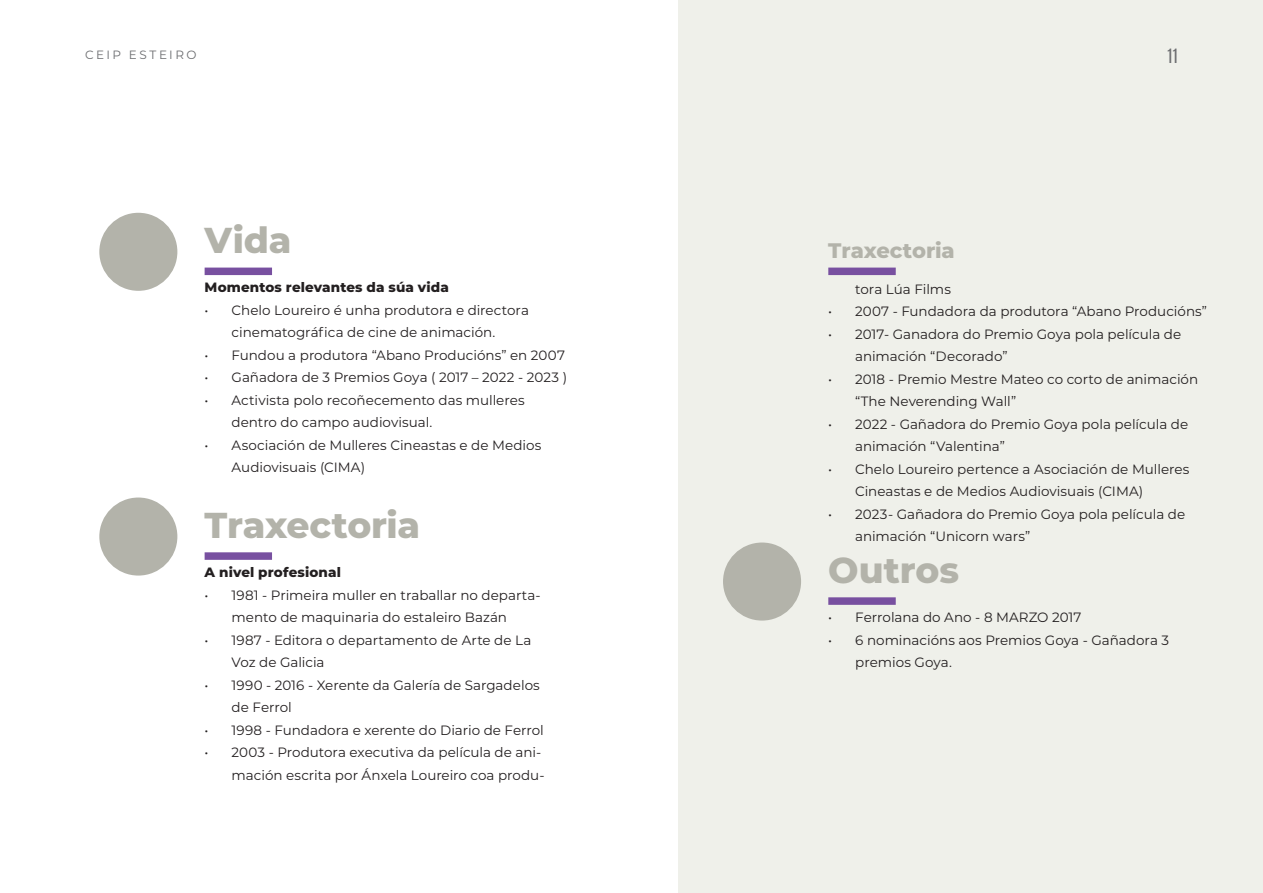
<style>
.page{position:relative;width:1263px;height:893px;background:#fff}
.page>*{position:absolute;margin:0;border:0;box-sizing:border-box;transform-origin:0 0}
.Box_09_Text_01{font:800 36px "Montserrat";letter-spacing:-.005em;color:#b3b3aa}
.Box_09_Text_01-2{font:800 21px "Montserrat";letter-spacing:-.005em;color:#b3b3aa}
.t1{font:16.5px "Antonio";color:#6c6d70}
.t2{font:13.5px/22.5px "Montserrat";color:#231f20}
.Box_09_Bold{font:800 13.5px "Montserrat";letter-spacing:.01em;color:#231f20}
.t3{font:12px "Montserrat";letter-spacing:.2em;color:#6c6d70}
</style>
<div class="page">
<div style="left:99px;top:213px;width:78px;height:78px;background:#b3b3aa;border-radius:50%"></div>
<div style="left:99px;top:497px;width:78px;height:79px;background:#b3b3aa;border-radius:50%"></div>
<div style="left:679px;top:0;width:584px;height:893px;background:#eff0ea"></div>
<div style="left:723px;top:542px;width:78px;height:79px;background:#b3b3aa;border-radius:50%"></div>
<div style="left:205px;top:268px;width:67px;height:7px;background:#7850a0"></div>
<div style="left:828px;top:268px;width:68px;height:7px;background:#7850a0"></div>
<div style="left:205px;top:552px;width:67px;height:8px;background:#7850a0"></div>
<div style="left:828px;top:597px;width:68px;height:8px;background:#7850a0"></div>
<p class="t3" style="left:85px;top:46px;width:113px">CEIP ESTEIRO</p>
<p class="t1" style="left:1167px;top:43px;width:12px">11</p>
<p class="Box_09_Text_01" style="left:205px;top:214px;width:88px">Vida</p>
<p class="Box_09_Bold" style="left:205px;top:278px;width:246px">Momentos relevantes da súa vida</p>
<p class="t2" style="left:205px;top:298px;width:326px;text-align:center">• Chelo Loureiro é unha produtora e directora cinematográfica de cine de animación.</p>
<p class="t2" style="left:205px;top:343px;width:362px">• Fundou a produtora “Abano Producións” en 2007</p>
<p class="t2" style="left:205px;top:366px;width:364px">• Gañadora de 3 Premios Goya ( 2017 – 2022 - 2023 )</p>
<p class="t2" style="left:232px;top:388px;width:294px;text-indent:-27px">• Activista polo recoñecemento das mulleres dentro do campo audiovisual.</p>
<p class="t2" style="left:232px;top:433px;width:311px;text-indent:-27px">• Asociación de Mulleres Cineastas e de Medios<br>Audiovisuais (CIMA)</p>
<p class="Box_09_Text_01" style="left:205px;top:498px;width:217px">Traxectoria</p>
<p class="Box_09_Bold" style="left:205px;top:562px;width:138px">A nivel profesional</p>
<p class="t2" style="left:205px;top:583px;width:337px;text-align:center">• 1981 - Primeira muller en traballar no departa&shy;mento de maquinaria do estaleiro Bazán</p>
<p class="t2" style="left:232px;top:628px;width:301px;text-indent:-27px">• 1987 - Editora o departamento de Arte de La<br>Voz de Galicia</p>
<p class="t2" style="left:232px;top:673px;width:310px;text-indent:-27px">• 1990 - 2016 - Xerente da Galería de Sargadelos de Ferrol</p>
<p class="t2" style="left:205px;top:718px;width:341px">• 1998 - Fundadora e xerente do Diario de Ferrol</p>
<p class="t2" style="left:205px;top:741px;width:341px;text-align:right">• 2003 - Produtora executiva da película de ani&shy;mación escrita por Ánxela Loureiro coa produ-</p>
<p class="Box_09_Text_01-2" style="left:828px;top:235px;width:128px">Traxectoria</p>
<p class="t2" style="left:855px;top:277px;width:97px">tora Lúa Films</p>
<p class="t2" style="left:828px;top:300px;width:380px">• 2007 - Fundadora da produtora “Abano Producións”</p>
<p class="t2" style="left:855px;top:322px;width:328px;text-indent:-27px">• 2017- Ganadora do Premio Goya pola película de animación “Decorado”</p>
<p class="t2" style="left:855px;top:367px;width:345px;text-indent:-27px">• 2018 - Premio Mestre Mateo co corto de animación “The Neverending Wall”</p>
<p class="t2" style="left:855px;top:412px;width:334px;text-indent:-27px">• 2022 - Gañadora do Premio Goya pola película de animación “Valentina”</p>
<p class="t2" style="left:855px;top:457px;width:336px;text-indent:-27px">• Chelo Loureiro pertence a Asociación de Mulleres<br>Cineastas e de Medios Audiovisuais (CIMA)</p>
<p class="t2" style="left:855px;top:502px;width:332px;text-indent:-27px">• 2023- Gañadora do Premio Goya pola película de animación “Unicorn wars”</p>
<p class="Box_09_Text_01" style="left:828px;top:543px;width:132px">Outros</p>
<p class="t2" style="left:828px;top:606px;width:255px">• Ferrolana do Ano - 8 MARZO 2017</p>
<p class="t2" style="left:855px;top:628px;width:315px;text-indent:-27px">• 6 nominacións aos Premios Goya - Gañadora 3 premios Goya.</p>
</div>
